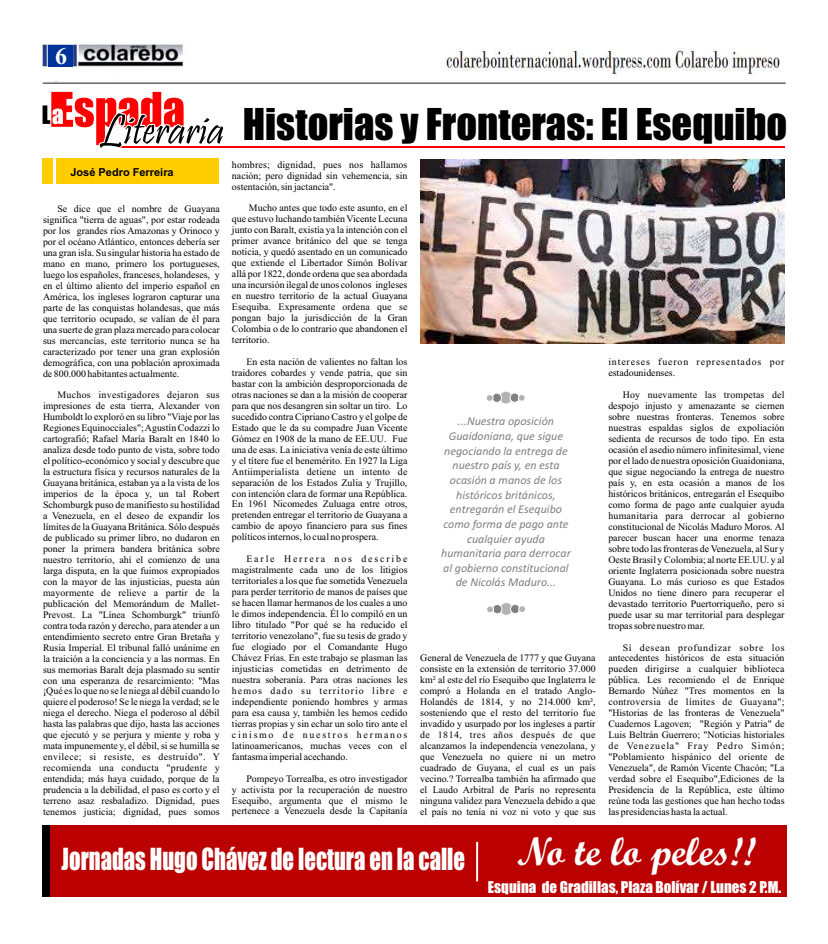
<style>
.page{position:relative;width:828px;height:944px;background:#fff}
.page>*{position:absolute;margin:0;border:0;box-sizing:border-box;transform-origin:0 0}
.t1{font:40.5px "Impact";color:#000}
.t2{font:700 40px "Script MT Bold";color:#fff}
.t3{font:28.1px "Impact";color:#fff;scale:.81 1}
.t4{font:700 24px "Times New Roman";color:#fff}
.t5{font:15px "Impact";color:#fff}
.t6{font:italic 12px/14.6px "Calibri";color:#808080;text-align:center}
.t7{font:700 11px "Arial";color:#000}
.t8{font:9.9px/11px "Times New Roman";color:#000;text-align:justify}
.t9{font:9.9px/11px "Times New Roman";letter-spacing:.085em;color:#000}
</style>
<div class="page">
<hr style="left:118px;top:146px;width:667px;height:2px;background:#f00">
<img style="left:42px;top:44px;width:744px;height:40px">
<div style="left:43px;top:159px;width:176px;height:25px;background:#fc0"></div>
<hr style="left:53px;top:156px;width:3px;height:30px;background:#fff">
<img style="left:420px;top:159px;width:365px;height:184px">
<svg style="left:43px;top:92px;width:181px;height:56px"></svg>
<svg style="left:499px;top:391px;width:14px;height:14px"></svg>
<div style="left:510px;top:393px;width:10px;height:10px;background:#808080;border:1px solid #fff;border-radius:50%"></div>
<div style="left:492px;top:393px;width:10px;height:10px;background:#808080;border:1px solid #fff;border-radius:50%"></div>
<div style="left:486px;top:394px;width:8px;height:8px;background:#b3b3b3;border:1px solid #fff;border-radius:50%"></div>
<div style="left:518px;top:394px;width:8px;height:8px;background:#b3b3b3;border:1px solid #fff;border-radius:50%"></div>
<svg style="left:499px;top:602px;width:14px;height:14px"></svg>
<div style="left:510px;top:604px;width:10px;height:10px;background:#808080;border:1px solid #fff;border-radius:50%"></div>
<div style="left:492px;top:604px;width:10px;height:10px;background:#808080;border:1px solid #fff;border-radius:50%"></div>
<div style="left:486px;top:605px;width:8px;height:8px;background:#b3b3b3;border:1px solid #fff;border-radius:50%"></div>
<div style="left:518px;top:605px;width:8px;height:8px;background:#b3b3b3;border:1px solid #fff;border-radius:50%"></div>
<div style="left:43px;top:825px;width:744px;height:72px;background:#ba0000"></div>
<hr style="left:476px;top:842px;width:2px;height:39px;background:#fff">
<div style="left:43px;top:825px;width:7px;height:72px;background:#000"></div>
<div style="left:49px;top:46px;width:24px;height:21px;background:#039"></div>
<h3 class="t4" style="left:55px;top:48px;width:14px">6</h3>
<p class="t7" style="left:70px;top:168px;width:105px">José Pedro Ferreira</p>
<p class="t8" style="left:43px;top:204px;width:178px;text-indent:14px">Se dice que el nombre de Guayana significa "tierra de aguas", por estar rodeada por los grandes ríos Amazonas y Orinoco y por el océano Atlántico, entonces debería ser una gran isla. Su singular historia ha estado de mano en mano, primero los portugueses, luego los españoles, franceses, holandeses, y en el último aliento del imperio español en América, los ingleses lograron capturar una parte de las conquistas holandesas, que más que territorio ocupado, se valían de él para una suerte de gran plaza mercado para colocar sus mercancías, este territorio nunca se ha caracterizado por tener una gran explosión demográfica, con una población aproximada de 800.000 habitantes actualmente.</p>
<p class="t8" style="left:43px;top:391px;width:179px;text-indent:14px">Muchos investigadores dejaron sus impresiones de esta tierra, Alexander von Humboldt lo exploró en su libro "Viaje por las Regiones Equinocciales"; Agustín Codazzi lo cartografió; Rafael María Baralt en 1840 lo analiza desde todo punto de vista, sobre todo el político-económico y social y descubre que la estructura física y recursos naturales de la Guayana británica, estaban ya a la vista de los imperios de la época y, un tal Robert Schomburgk puso de manifiesto su hostilidad a Venezuela, en el deseo de expandir los límites de la Guayana Británica. Sólo después de publicado su primer libro, no dudaron en poner la primera bandera británica sobre nuestro territorio, ahí el comienzo de una larga disputa, en la que fuimos expropiados con la mayor de las injusticias, puesta aún mayormente de relieve a partir de la publicación del Memorándum de Mallet-Prevost. La "Línea Schomburgk" triunfó contra toda razón y derecho, para atender a un entendimiento secreto entre Gran Bretaña y Rusia Imperial. El tribunal falló unánime en la traición a la conciencia y a las normas. En sus memorias Baralt deja plasmado su sentir con una esperanza de resarcimiento: "Mas ¡Qué es lo que no se le niega al débil cuando lo quiere el poderoso! Se le niega la verdad; se le niega el derecho. Niega el poderoso al débil hasta las palabras que dijo, hasta las acciones que ejecutó y se perjura y miente y roba y mata impunemente y, el débil, si se humilla se envilece; si resiste, es destruido". Y recomienda una conducta "prudente y entendida; más haya cuidado, porque de la prudencia a la debilidad, el paso es corto y el terreno asaz resbaladizo. Dignidad, pues tenemos justicia; dignidad, pues somos</p>
<h1 class="t1" style="left:243px;top:108px;width:546px">Historias y Fronteras: El Esequibo</h1>
<p class="t8" style="left:232px;top:160px;width:177px">hombres; dignidad, pues nos hallamos nación; pero dignidad sin vehemencia, sin ostentación, sin jactancia".</p>
<p class="t8" style="left:232px;top:204px;width:177px;text-indent:17px">Mucho antes que todo este asunto, en el que estuvo luchando también Vicente Lecuna junto con Baralt, existía ya la intención con el primer avance británico del que se tenga noticia, y quedó asentado en un comunicado que extiende el Libertador Simón Bolívar allá por 1822, donde ordena que sea abordada una incursión ilegal de unos colonos ingleses en nuestro territorio de la actual Guayana Esequiba. Expresamente ordena que se pongan bajo la jurisdicción de la Gran Colombia o de lo contrario que abandonen el territorio.</p>
<p class="t8" style="left:232px;top:357px;width:177px;text-indent:14px">En esta nación de valientes no faltan los traidores cobardes y vende patria, que sin bastar con la ambición desproporcionada de otras naciones se dan a la misión de cooperar para que nos desangren sin soltar un tiro. Lo sucedido contra Cipriano Castro y el golpe de Estado que le da su compadre Juan Vicente Gómez en 1908 de la mano de EE.UU. Fue una de esas. La iniciativa venía de este último y el títere fue el benemérito. En 1927 la Liga Antiimperialista detiene un intento de separación de los Estados Zulia y Trujillo, con intención clara de formar una República.<br>En 1961 Nicomedes Zuluaga entre otros, pretenden entregar el territorio de Guayana a cambio de apoyo financiero para sus fines políticos internos, lo cual no prospera.</p>
<p class="t8" style="left:232px;top:554px;width:177px;text-indent:14px">Earle Herrera nos describe magistralmente cada uno de los litigios territoriales a los que fue sometida Venezuela para perder territorio de manos de países que se hacen llamar hermanos de los cuales a uno le dimos independencia. Él lo compiló en un libro titulado "Por qué se ha reducido el territorio venezolano", fue su tesis de grado y fue elogiado por el Comandante Hugo Chávez Frías. En este trabajo se plasman las injusticias cometidas en detrimento de nuestra soberanía. Para otras naciones les hemos dado su territorio libre e independiente poniendo hombres y armas para esa causa y, también les hemos cedido tierras propias y sin echar un solo tiro ante el cinismo de nuestros hermanos latinoamericanos, muchas veces con el fantasma imperial acechando.</p>
<p class="t8" style="left:232px;top:774px;width:177px;text-indent:14px">Pompeyo Torrealba, es otro investigador y activista por la recuperación de nuestro Esequibo, argumenta que el mismo le pertenece a Venezuela desde la Capitanía</p>
<p class="t9" style="left:608px;top:358px;width:178px">intereses fueron representados por estadounidenses.</p>
<p class="t8" style="left:608px;top:391px;width:178px;text-indent:14px">Hoy nuevamente las trompetas del despojo injusto y amenazante se ciernen sobre nuestras fronteras. Tenemos sobre nuestras espaldas siglos de expoliación sedienta de recursos de todo tipo. En esta ocasión el asedio número infinitesimal, viene por el lado de nuestra oposición Guaidoniana, que sigue negociando la entrega de nuestro país y, en esta ocasión a manos de los históricos británicos, entregarán el Esequibo como forma de pago ante cualquier ayuda humanitaria para derrocar al gobierno constitucional de Nicolás Maduro Moros. Al parecer buscan hacer una enorme tenaza sobre todo las fronteras de Venezuela, al Sur y Oeste Brasil y Colombia; al norte EE.UU. y al oriente Inglaterra posicionada sobre nuestra Guayana. Lo más curioso es que Estados Unidos no tiene dinero para recuperar el devastado territorio Puertorriqueño, pero si puede usar su mar territorial para desplegar tropas sobre nuestro mar.</p>
<p class="t8" style="left:608px;top:643px;width:178px;text-indent:14px">Sí desean profundizar sobre los antecedentes históricos de esta situación pueden dirigirse a cualquier biblioteca pública. Les recomiendo el de Enrique Bernardo Núñez "Tres momentos en la controversia de límites de Guayana"; "Historias de las fronteras de Venezuela" Cuadernos Lagoven; "Región y Patria" de Luis Beltrán Guerrero; "Noticias historiales de Venezuela" Fray Pedro Simón; "Poblamiento hispánico del oriente de Venezuela", de Ramón Vicente Chacón; "La verdad sobre el Esequibo",Ediciones de la Presidencia de la República, este último reúne toda las gestiones que han hecho todas las presidencias hasta la actual.</p>
<p class="t6" style="left:441px;top:415px;width:131px">...Nuestra oposición<br>Guaidoniana, que sigue negociando la entrega de nuestro país y, en esta ocasión a manos de los históricos británicos, entregarán el Esequibo como forma de pago ante cualquier ayuda humanitaria para derrocar al gobierno constitucional de Nicolás Maduro...</p>
<p class="t8" style="left:420px;top:653px;width:177px">General de Venezuela de 1777 y que Guyana consiste en la extensión de territorio 37.000 km² al este del río Esequibo que Inglaterra le compró a Holanda en el tratado Anglo-Holandés de 1814, y no 214.000 km², sosteniendo que el resto del territorio fue invadido y usurpado por los ingleses a partir de 1814, tres años después de que alcanzamos la independencia venezolana, y que Venezuela no quiere ni un metro cuadrado de Guyana, el cual es un país vecino.? Torrealba también ha afirmado que el Laudo Arbitral de París no representa ninguna validez para Venezuela debido a que el país no tenía ni voz ni voto y que sus</p>
<h3 class="t3" style="left:62px;top:848px;width:500px">Jornadas Hugo Chávez de lectura en la calle</h3>
<h2 class="t2" style="left:517px;top:838px;width:241px">No te lo peles!!</h2>
<h3 class="t5" style="left:488px;top:881px;width:295px">Esquina de Gradillas, Plaza Bolívar / Lunes 2 P.M.</h3>
</div>
